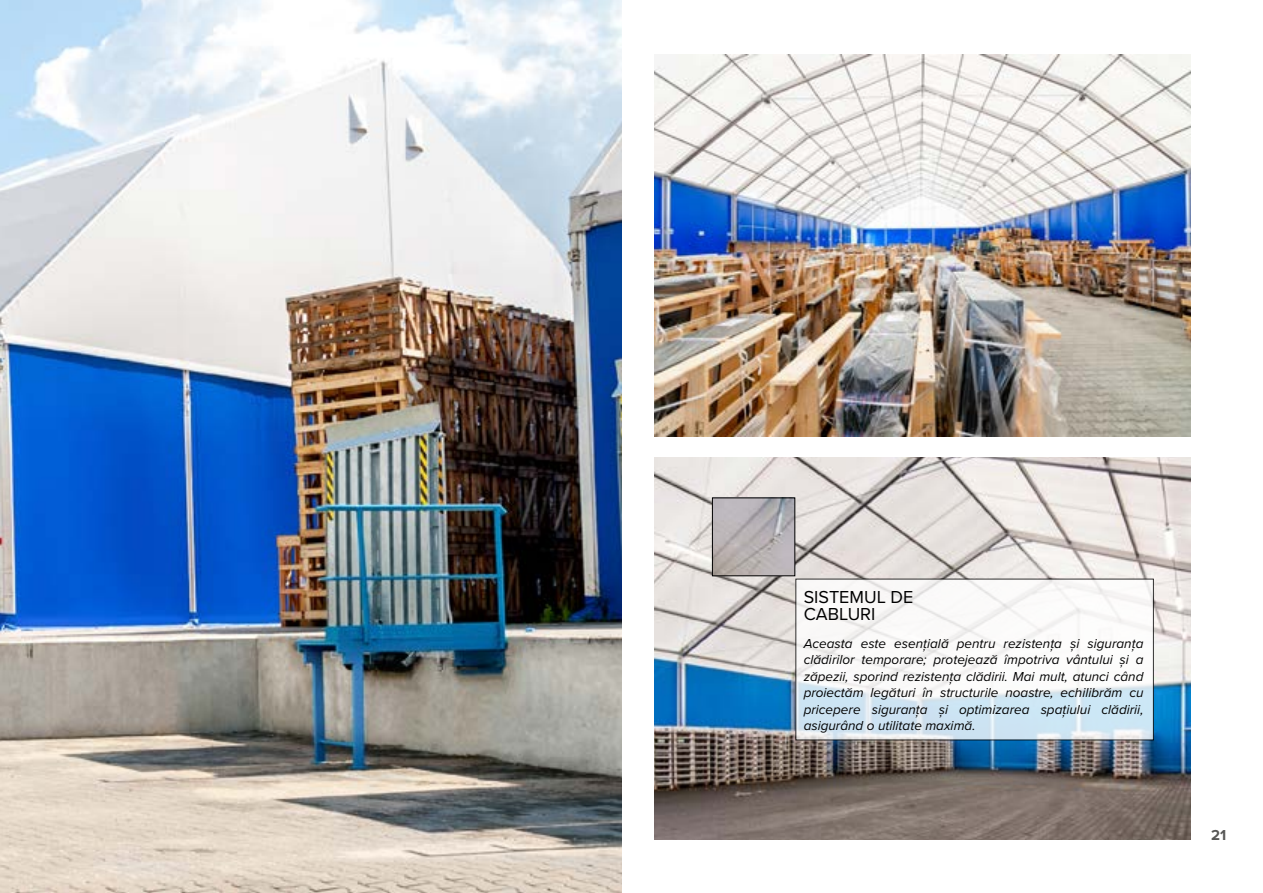
<style>
.page{position:relative;width:1263px;height:893px;background:#fff}
.page>*{position:absolute;margin:0;border:0;box-sizing:border-box;transform-origin:0 0}
.t1{font:18px/16.5px "Proxima Nova";color:#000}
.t2{font:700 15px "Proxima Nova";color:#575756}
.t3{font:italic 13.5px/16.5px "Proxima Nova";color:#000;text-align:justify}
</style>
<div class="page">
<img style="left:655px;top:54px;width:536px;height:382px">
<img style="left:655px;top:457px;width:536px;height:383px">
<img style="left:714px;top:499px;width:79px;height:75px">
<div style="left:712px;top:497px;width:83px;height:79px;border:1px solid #000"></div>
<svg style="left:797px;top:581px;width:355px;height:157px"></svg>
<img style="left:0;top:0;width:622px;height:893px">
<h1 class="t1" style="left:804px;top:588px;width:111px">SISTEMUL DE<br>CABLURI</h1>
<p class="t3" style="left:804px;top:634px;width:341px">Aceasta este esențială pentru rezistența și siguranța clădirilor temporare; protejează împotriva vântului și a zăpezii, sporind rezistența clădirii. Mai mult, atunci când proiectăm legături în structurile noastre, echilibrăm cu pricepere siguranța și optimizarea spațiului clădirii, asigurând o utilitate maximă.</p>
<p class="t2" style="left:1211px;top:823px;width:17px">21</p>
</div>
